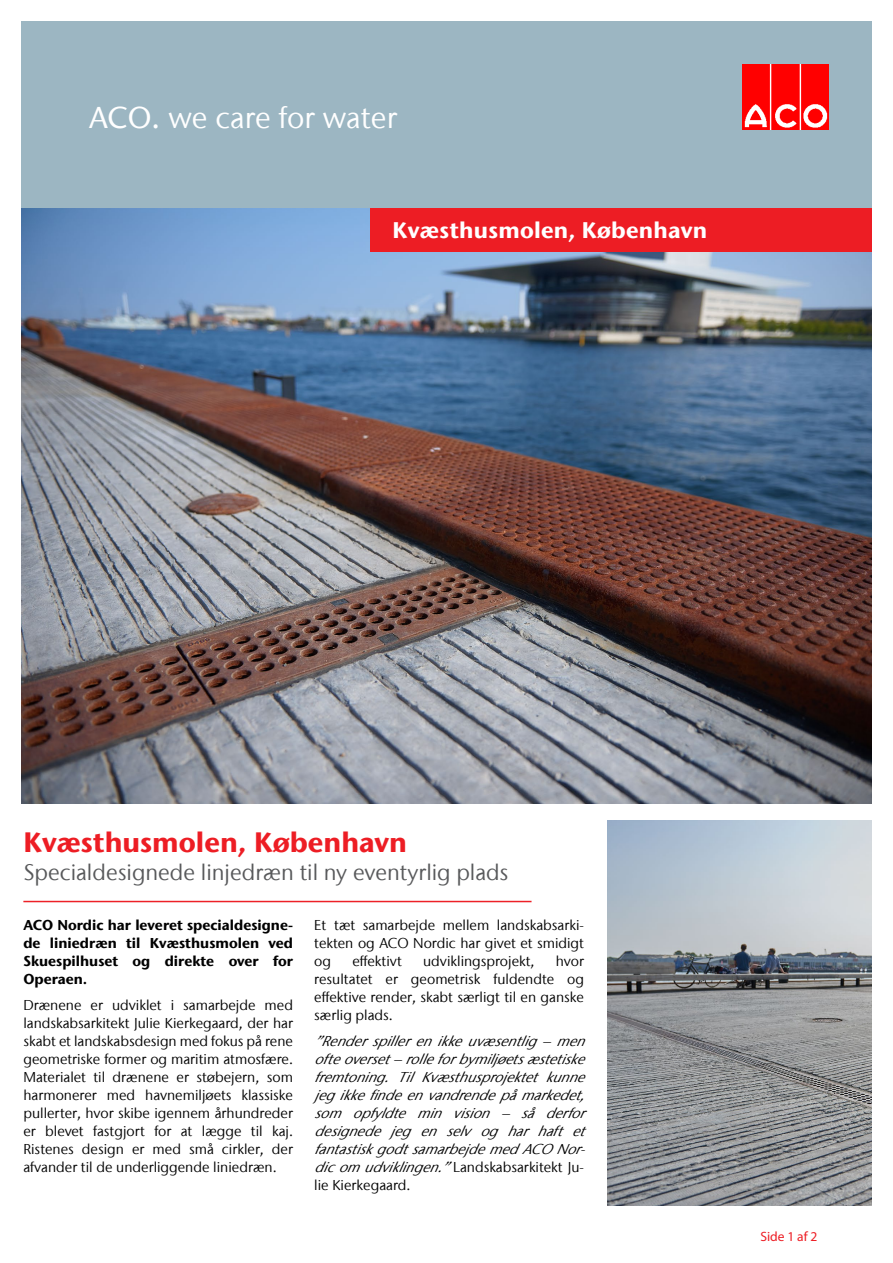
<style>
.page{position:relative;width:893px;height:1263px;background:#fff}
.page>*{position:absolute;margin:0;border:0;box-sizing:border-box;transform-origin:0 0}
.Trompet{font:30px "Stone Sans IIITC Com";color:#fff}
.Brødtekst{font:700 27.9px "Stone Sans IIITC Com";color:#ed1d24}
.Brødtekst-2{font:700 22.5px "Stone Sans IIITC Com";letter-spacing:.01em;color:#fff}
.Brødtekst-3{font:22.35px "Stone Sans IIITC Com";color:#58595b}
.Brødtekst-4{font:14.25px/18px "Stone Sans IIITC Com";color:#000;text-align:justify}
.Brødtekst-5{font:italic 14.25px/18px "Stone Sans IIITC Com";color:#000}
.Brødtekst-6{font:700 14.25px/18px "Stone Sans IIITC Com";color:#000;text-align:justify}
.Brødtekst-7{font:13.5px "Myriad Pro";color:#ed1d24}
.s1{font-weight:500}
.s2{font-style:normal}
</style>
<div class="page">
<img style="left:21px;top:208px;width:851px;height:596px">
<div style="left:21px;top:21px;width:851px;height:187px;background:#9cb6c2"></div>
<div style="left:370px;top:208px;width:502px;height:43px;background:#ed1d24"></div>
<img style="left:743px;top:64px;width:85px;height:66px">
<img style="left:607px;top:820px;width:265px;height:385px">
<hr style="left:23px;top:901px;width:508px;height:1px;background:#ed2127">
<p class="Trompet" style="left:89px;top:99px;width:309px"><span class="s1">ACO.</span> we care for water</p>
<p class="Brødtekst-2" style="left:393px;top:215px;width:316px">Kvæsthusmolen, København</p>
<p class="Brødtekst" style="left:23px;top:824px;width:385px">Kvæsthusmolen, København</p>
<p class="Brødtekst-3" style="left:23px;top:858px;width:487px">Specialdesignede linjedræn til ny eventyrlig plads</p>
<p class="Brødtekst-6" style="left:23px;top:915px;width:271px">ACO Nordic har leveret specialdesigne&shy;de liniedræn til Kvæsthusmolen ved Skuespilhuset og direkte over for Operaen.</p>
<p class="Brødtekst-4" style="left:23px;top:996px;width:271px">Drænene er udviklet i samarbejde med landskabsarkitekt Julie Kierkegaard, der har skabt et landskabsdesign med fokus på rene geometriske former og maritim atmosfære.<br>Materialet til drænene er støbejern, som harmonerer med havnemiljøets klassiske pullerter, hvor skibe igennem århundreder er blevet fastgjort for at lægge til kaj.<br>Ristenes design er med små cirkler, der afvander til de underliggende liniedræn.</p>
<p class="Brødtekst-4" style="left:314px;top:916px;width:271px">Et tæt samarbejde mellem landskabsarki&shy;tekten og ACO Nordic har givet et smidigt og</p>
<p class="Brødtekst-4" style="left:314px;top:952px;width:271px;text-indent:242px">hvor resultatet er geometrisk fuldendte og effektive render, skabt særligt til en ganske særlig plads.</p>
<p class="Brødtekst-5" style="left:314px;top:1032px;width:279px">”Renderspillerenikkeuvæsentlig–men ofteoverset–rolleforbymiljøetsæstetiske fremtoning. Til Kvæsthusprojektet kunne jegikkefindeenvandrendepåmarkedet, som opfyldte min vision – så derfor designede jeg en selv og har haft et fantastiskgodtsamarbejdemedACONor&shy;dicomudviklingen.”<span class="s2">Landskabsarkitekt Ju&shy;lie Kierkegaard.</span></p>
<p class="Brødtekst-4" style="left:352px;top:952px;width:51px">effektivt</p>
<p class="Brødtekst-4" style="left:423px;top:952px;width:113px">udviklingsprojekt,</p>
<p class="Brødtekst-7" style="left:760px;top:1228px;width:59px">Side 1 af 2</p>
</div>
